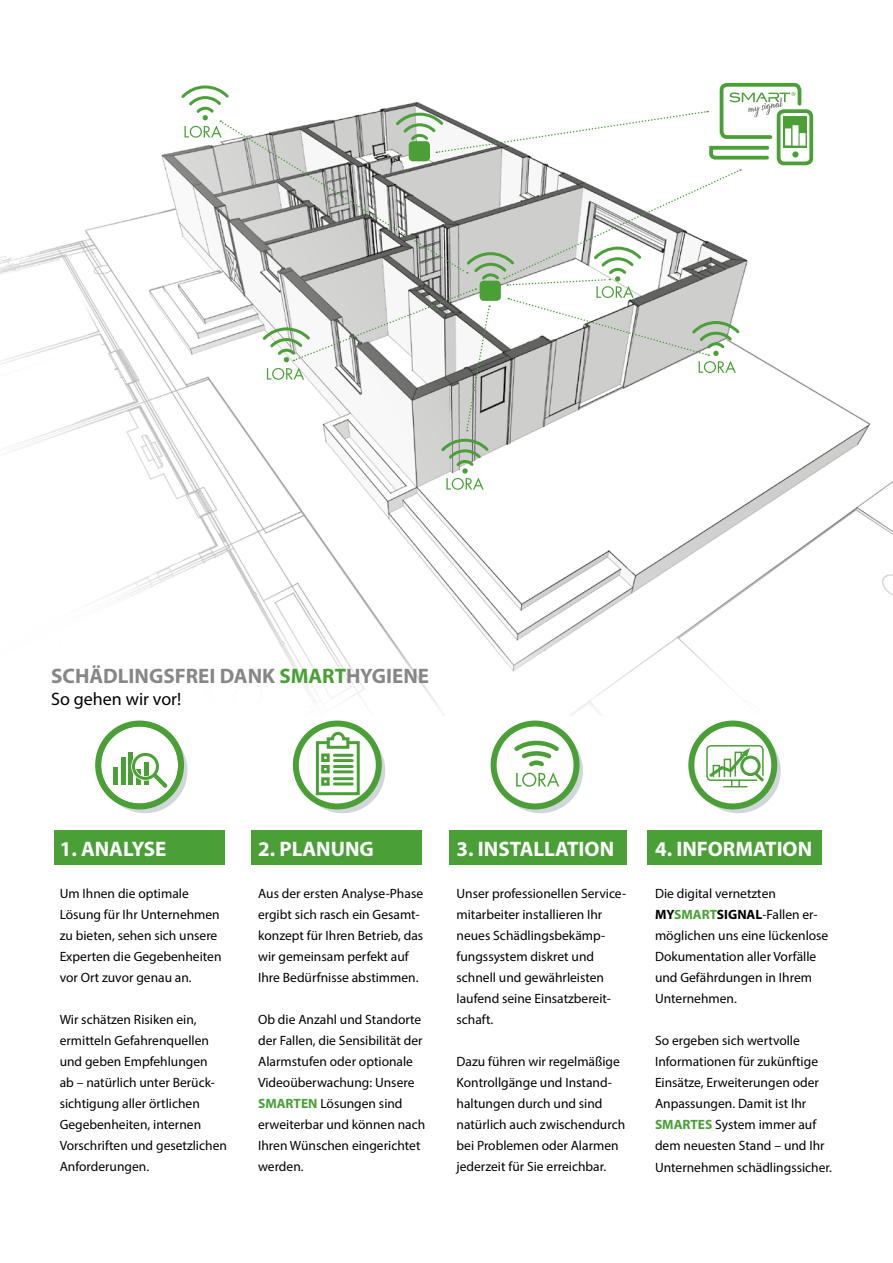
<style>
.page{position:relative;width:893px;height:1263px;background:#fff}
.page>*{position:absolute;margin:0;border:0;box-sizing:border-box;transform-origin:0 0}
.t1{font:700 21px "Myriad Pro";color:#fff}
.t2{font:700 21px "Myriad Pro";color:#878787}
.t3{font:18px "Myriad Pro";color:#000}
.t4{font:13.5px/21px "Myriad Pro";color:#000}
.s1{color:#4aa037}
.s2{font-weight:700;color:#4aa037}
.s3{font-weight:700}
</style>
<div class="page">
<svg style="left:300px;top:728px;width:85px;height:85px"></svg>
<svg style="left:296px;top:723px;width:83px;height:83px"></svg>
<div style="left:293px;top:720px;width:89px;height:89px;border:6px solid #4aa037;border-radius:50%"></div>
<svg style="left:498px;top:728px;width:85px;height:85px"></svg>
<svg style="left:494px;top:723px;width:82px;height:83px"></svg>
<div style="left:491px;top:720px;width:88px;height:89px;border:6px solid #4aa037;border-radius:50%"></div>
<svg style="left:696px;top:728px;width:85px;height:85px"></svg>
<svg style="left:691px;top:723px;width:83px;height:83px"></svg>
<div style="left:688px;top:720px;width:89px;height:89px;border:6px solid #4aa037;border-radius:50%"></div>
<img style="left:0;top:115px;width:893px;height:600px">
<svg style="left:314px;top:730px;width:47px;height:67px"></svg>
<div style="left:321px;top:753px;width:9px;height:9px;border:3px solid #4aa037"></div>
<div style="left:321px;top:765px;width:9px;height:8px;border:3px solid #4aa037"></div>
<div style="left:321px;top:777px;width:9px;height:9px;border:3px solid #4aa037"></div>
<hr style="left:334px;top:754px;width:18px;height:3px;background:#4aa037">
<hr style="left:334px;top:765px;width:18px;height:3px;background:#4aa037">
<hr style="left:334px;top:777px;width:18px;height:3px;background:#4aa037">
<hr style="left:334px;top:759px;width:18px;height:3px;background:#4aa037">
<hr style="left:334px;top:770px;width:18px;height:3px;background:#4aa037">
<hr style="left:334px;top:782px;width:18px;height:3px;background:#4aa037">
<svg style="left:102px;top:728px;width:85px;height:85px"></svg>
<div style="left:95px;top:720px;width:89px;height:89px;border:6px solid #4aa037;border-radius:50%"></div>
<div style="left:54px;top:831px;width:170px;height:34px;background:#4aa037"></div>
<div style="left:252px;top:831px;width:170px;height:34px;background:#4aa037"></div>
<div style="left:450px;top:831px;width:177px;height:34px;background:#4aa037"></div>
<div style="left:647px;top:831px;width:174px;height:34px;background:#4aa037"></div>
<svg style="left:510px;top:738px;width:53px;height:49px"></svg>
<svg style="left:98px;top:723px;width:83px;height:83px"></svg>
<svg style="left:705px;top:744px;width:62px;height:43px"></svg>
<svg style="left:439px;top:437px;width:52px;height:53px"></svg>
<div style="left:777px;top:109px;width:36px;height:56px;border:4px solid #4aa037;border-radius:5px"></div>
<svg style="left:179px;top:82px;width:624px;height:349px"></svg>
<div style="left:792px;top:151px;width:6px;height:7px;background:#4aa037;border-radius:50%"></div>
<svg style="left:783px;top:117px;width:24px;height:31px"></svg>
<div style="left:785px;top:128px;width:6px;height:17px;background:#fff"></div>
<div style="left:792px;top:125px;width:6px;height:21px;background:#fff"></div>
<div style="left:800px;top:133px;width:6px;height:13px;background:#fff"></div>
<h1 class="t2" style="left:51px;top:663px;width:379px">SCHÄDLINGSFREI DANK <span class="s1">SMART</span>HYGIENE</h1>
<h2 class="t3" style="left:51px;top:688px;width:132px">So gehen wir vor!</h2>
<h1 class="t1" style="left:60px;top:835px;width:108px">1. ANALYSE</h1>
<p class="t4" style="left:60px;top:883px;width:163px">Um Ihnen die optimale<br>Lösung für Ihr Unternehmen zu bieten, sehen sich unsere<br>Experten die Gegebenheiten vor Ort zuvor genau an.</p>
<p class="t4" style="left:60px;top:1009px;width:169px">Wir schätzen Risiken ein, ermitteln Gefahrenquellen und geben Empfehlungen<br>ab – natürlich unter Berück&shy;sichtigung aller örtlichen<br>Gegebenheiten, internen<br>Vorschriften und gesetzlichen<br>Anforderungen.</p>
<h1 class="t1" style="left:258px;top:835px;width:117px">2. PLANUNG</h1>
<p class="t4" style="left:258px;top:883px;width:167px">Aus der ersten Analyse-Phase ergibt sich rasch ein Gesamt&shy;konzept für Ihren Betrieb, das wir gemeinsam perfekt auf<br>Ihre Bedürfnisse abstimmen.</p>
<p class="t4" style="left:258px;top:1009px;width:169px">Ob die Anzahl und Standorte der Fallen, die Sensibilität der<br>Alarmstufen oder optionale<br>Videoüberwachung: Unsere<br><span class="s2">SMARTEN</span> Lösungen sind erweiterbar und können nach<br>Ihren Wünschen eingerichtet werden.</p>
<h1 class="t1" style="left:457px;top:835px;width:159px">3. INSTALLATION</h1>
<p class="t4" style="left:457px;top:883px;width:171px">Unser professionellen Service&shy;mitarbeiter installieren Ihr neues Schädlingsbekämp&shy;fungssystem diskret und schnell und gewährleisten laufend seine Einsatzbereit&shy;schaft.</p>
<p class="t4" style="left:457px;top:1051px;width:170px">Dazu führen wir regelmäßige<br>Kontrollgänge und Instand&shy;haltungen durch und sind natürlich auch zwischendurch bei Problemen oder Alarmen jederzeit für Sie erreichbar.</p>
<h1 class="t1" style="left:655px;top:835px;width:159px">4. INFORMATION</h1>
<p class="t4" style="left:655px;top:883px;width:175px">Die digital vernetzten<br><span class="s3">MY</span><span class="s2">SMART</span><span class="s3">SIGNAL</span>-Fallen er&shy;möglichen uns eine lückenlose<br>Dokumentation aller Vorfälle und Gefährdungen in Ihrem<br>Unternehmen.</p>
<p class="t4" style="left:655px;top:1030px;width:178px">So ergeben sich wertvolle<br>Informationen für zukünftige<br>Einsätze, Erweiterungen oder<br>Anpassungen. Damit ist Ihr<br><span class="s2">SMARTES</span> System immer auf dem neuesten Stand – und Ihr<br>Unternehmen schädlingssicher.</p>
</div>
